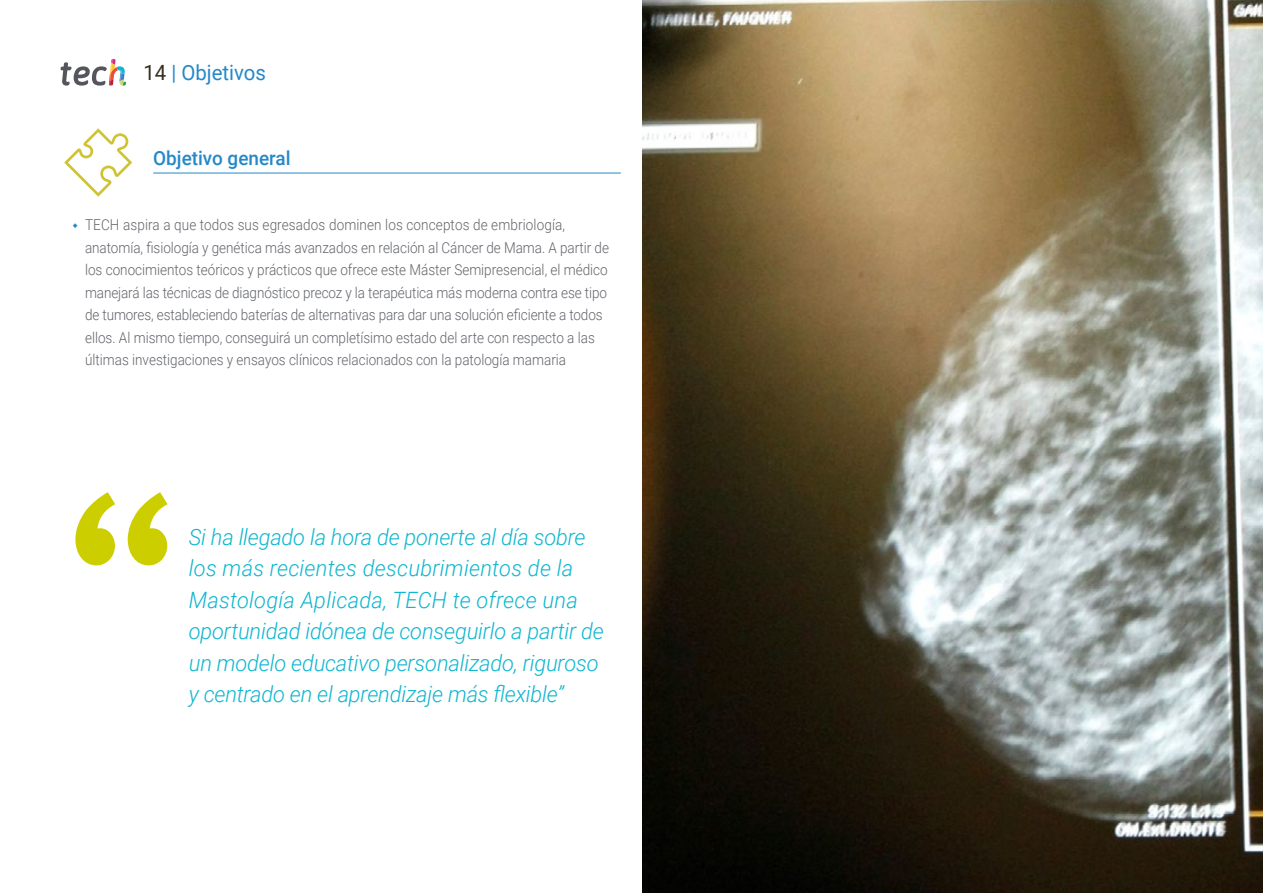
<style>
.page{position:relative;width:1263px;height:893px;background:#fff}
.page>*{position:absolute;margin:0;border:0;box-sizing:border-box;transform-origin:0 0}
.t1{font:italic 300 22.5px/31.5px "Roboto";letter-spacing:-.01em;color:#0fb6cf}
.t2{font:21px "Roboto";color:#2488c9}
.t3{font:500 19.5px "Roboto";color:#2488c9}
.t4{font:300 15px/22.5px "Roboto";color:#61646a;scale:.9 1}
.s1{color:#312e20}
.s2{color:#2289cb}
</style>
<div class="page">
<hr style="left:153px;top:173px;width:468px;height:1px;background:#2488c9">
<svg style="left:64px;top:128px;width:68px;height:69px"></svg>
<svg style="left:61px;top:59px;width:65px;height:27px"></svg>
<img style="left:642px;top:0;width:621px;height:893px">
<svg style="left:75px;top:492px;width:93px;height:73px"></svg>
<h2 class="t2" style="left:144px;top:57px;width:124px"><span class="s1">14</span> <span class="s2">|</span> Objetivos</h2>
<h3 class="t3" style="left:153px;top:144px;width:139px">Objetivo general</h3>
<p class="t4" style="left:85px;top:213px;width:584px">TECH aspira a que todos sus egresados dominen los conceptos de embriología, anatomía, fisiología y genética más avanzados en relación al Cáncer de Mama. A partir de los conocimientos teóricos y prácticos que ofrece este Máster Semipresencial, el médico manejará las técnicas de diagnóstico precoz y la terapéutica más moderna contra ese tipo de tumores, estableciendo baterías de alternativas para dar una solución eficiente a todos ellos. Al mismo tiempo, conseguirá un completísimo estado del arte con respecto a las últimas investigaciones y ensayos clínicos relacionados con la patología mamaria</p>
<p class="t1" style="left:189px;top:520px;width:417px">Si ha llegado la hora de ponerte al día sobre los más recientes descubrimientos de la Mastología Aplicada, TECH te ofrece una oportunidad idónea de conseguirlo a partir de un modelo educativo personalizado, riguroso y centrado en el aprendizaje más flexible”</p>
</div>
